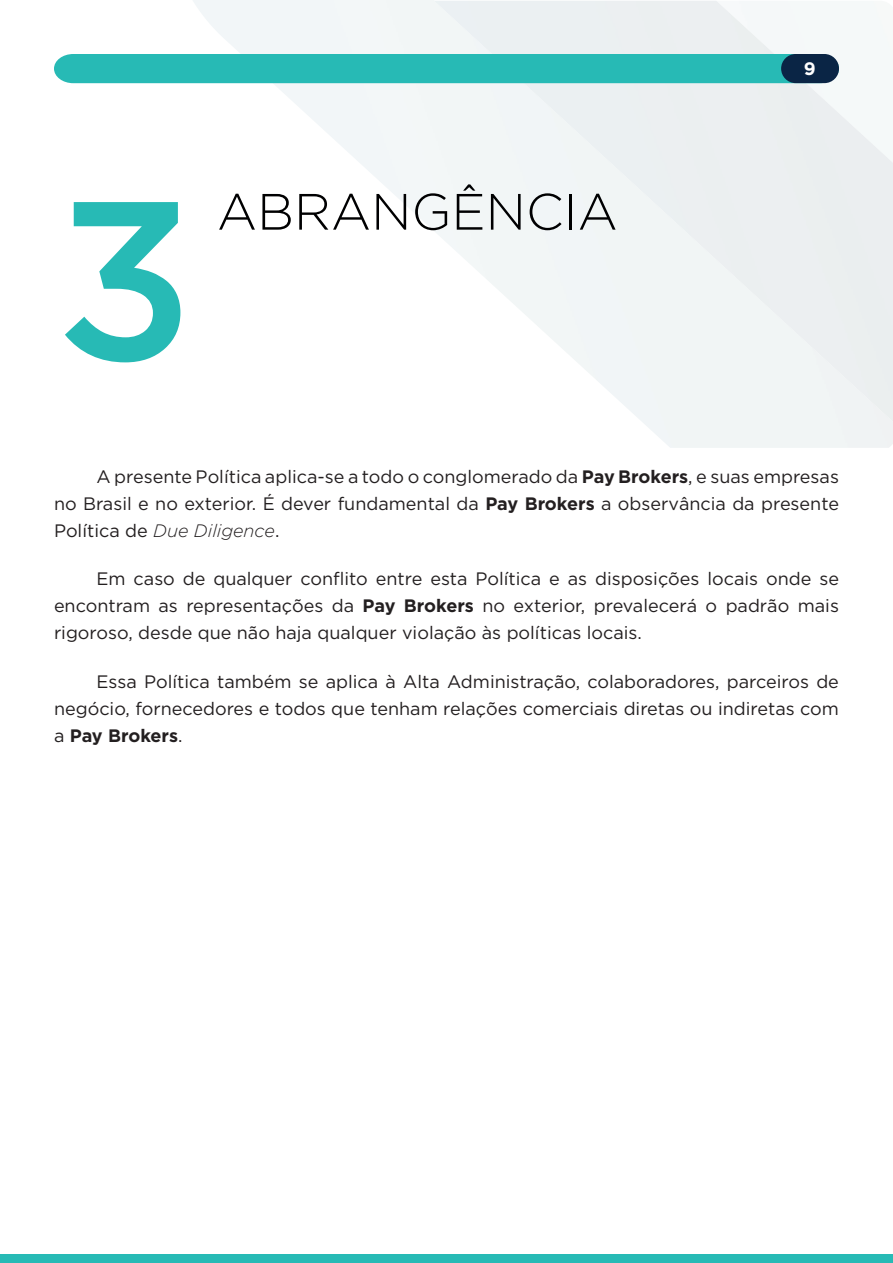
<style>
.page{position:relative;width:893px;height:1263px;background:#fff}
.page>*{position:absolute;margin:0;border:0;box-sizing:border-box;transform-origin:0 0}
.t1{font:500 225px "Gotham Pro";color:#27bab5}
.t2{font:300 51px "Gotham";color:#000001}
.t3{font:18px/27px "Gotham Pro";color:#231f20;text-align:justify}
.t4{font:700 18px "Gotham";color:#fff}
.s1{font-weight:700}
.s2{font-weight:300;font-style:italic}
</style>
<div class="page">
<div style="left:54px;top:54px;width:785px;height:29px;background:#27bab5"></div>
<div style="left:781px;top:54px;width:58px;height:29px;background:#0a2545;border-radius:15px"></div>
<div style="left:0;top:1254px;width:893px;height:9px;background:#27bab5"></div>
<h1 class="t1" style="left:55px;top:152px;width:141px">3</h1>
<h2 class="t2" style="left:217px;top:184px;width:402px">ABRANGÊNCIA</h2>
<p class="t4" style="left:804px;top:58px;width:13px">9</p>
<p class="t3" style="left:54px;top:463px;width:786px;text-indent:43px">A presente Política aplica-se a todo o conglomerado da <span class="s1">Pay Brokers</span>, e suas empresas no Brasil e no exterior. É dever fundamental da <span class="s1">Pay Brokers</span> a observância da presente Política de <span class="s2">Due Diligence</span>.</p>
<p class="t3" style="left:54px;top:565px;width:786px;text-indent:43px">Em caso de qualquer conflito entre esta Política e as disposições locais onde se encontram as representações da <span class="s1">Pay Brokers</span> no exterior, prevalecerá o padrão mais rigoroso, desde que não haja qualquer violação às políticas locais.</p>
<p class="t3" style="left:54px;top:668px;width:786px;text-indent:43px">Essa Política também se aplica à Alta Administração, colaboradores, parceiros de negócio, fornecedores e todos que tenham relações comerciais diretas ou indiretas com a <span class="s1">Pay Brokers</span>.</p>
</div>
